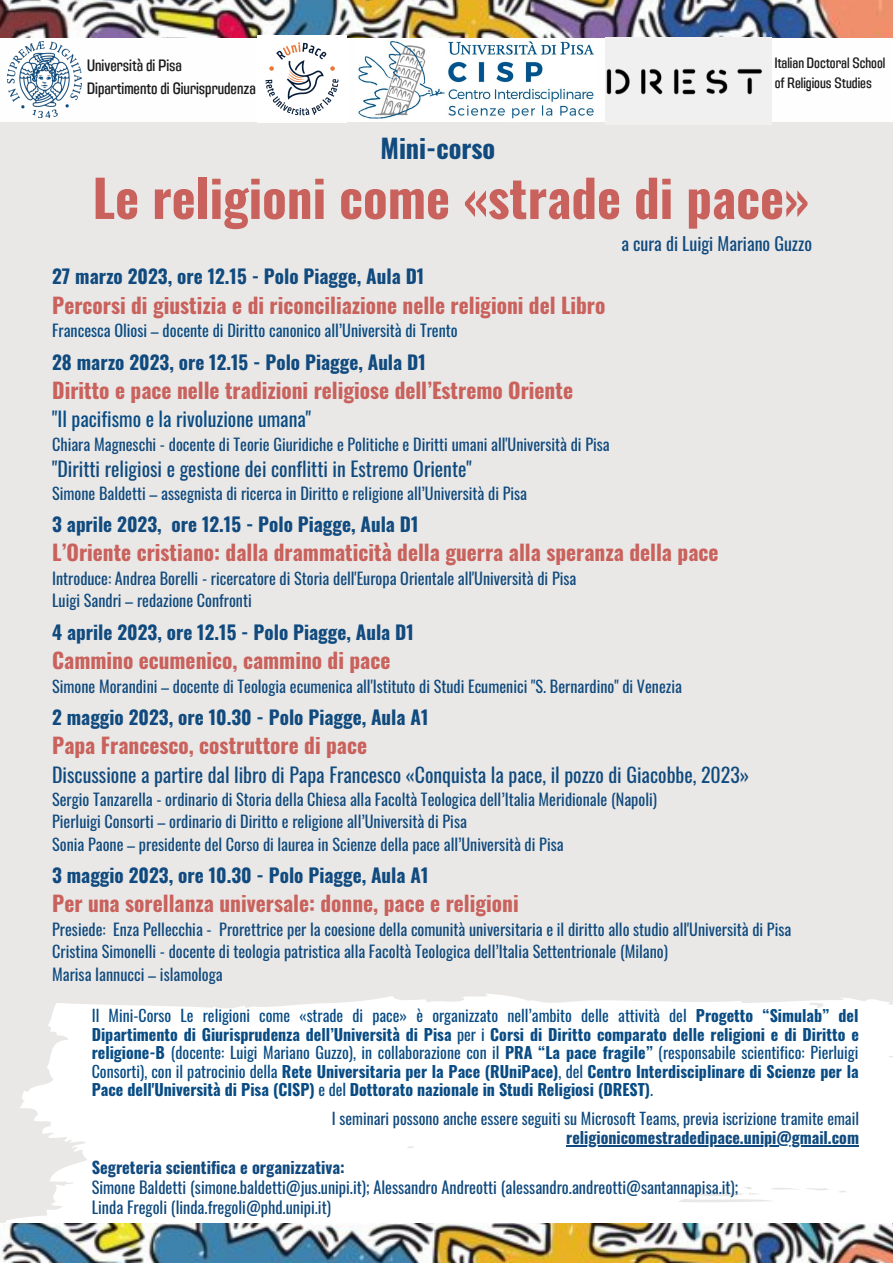
<style>
.page{position:relative;width:893px;height:1263px;background:#fff}
.page>*{position:absolute;margin:0;border:0;box-sizing:border-box;transform-origin:0 0}
.t1{font:700 50.93px "Oswald";color:#c9615c}
.t2{font:700 26.25px "Oswald";color:#104a7e}
.t3{font:700 21.38px "Oswald";color:#c9615c}
.t4{font:19.88px "Oswald";color:#104a7e}
.t5{font:19.88px "Oswald";color:#094c84}
.t6{font:700 19.12px "Oswald";color:#104a7e}
.t7{font:18px "Oswald";color:#104a7e}
.t8{font:16.42px/22.5px "Adirek Sans 500";color:#1b1b1b}
.t9{font:16.35px/20.2px "Oswald";color:#104a7e}
.t10{font:700 16.35px "Oswald";color:#104a7e}
.t11{font:16.2px/22.4px "Oswald";color:#104a7e}
.t12{font:16.2px "Oswald";color:#094c84}
.t13{font:700 15.98px/18.6px "Oswald";color:#094c84;text-align:justify}
.t14{font:15.98px "Oswald";color:#104a7e}
.t15{font:700 15.98px "Oswald";color:#104a7e}
.t16{font:14.92px/20.6px "Adirek Sans 500";color:#1b1b1b}
.s1{font-weight:400}
</style>
<div class="page">
<div style="left:0;top:123px;width:893px;height:1140px;background:#e9e8e6"></div>
<img style="left:8px;top:41px;width:74px;height:76px">
<img style="left:0;top:0;width:893px;height:37px">
<svg style="left:6px;top:994px;width:887px;height:228px;background:#fcfcfc"></svg>
<img style="left:0;top:1223px;width:893px;height:40px">
<hr style="left:566px;top:1145px;width:293px;height:1px;background:#104a7e">
<img style="left:605px;top:37px;width:166px;height:86px">
<img style="left:358px;top:40px;width:236px;height:79px">
<img style="left:258px;top:35px;width:88px;height:81px">
<p class="t8" style="left:87px;top:55px;width:170px">Università di Pisa<br>Dipartimento di Giurisprudenza</p>
<h2 class="t2" style="left:380px;top:127px;width:116px">Mini-corso</h2>
<p class="t16" style="left:774px;top:52px;width:112px">Italian Doctoral School of Religious Studies</p>
<h1 class="t1" style="left:93px;top:158px;width:718px">Le religioni come «strade di pace»</h1>
<p class="t7" style="left:621px;top:230px;width:192px">a cura di Luigi Mariano Guzzo</p>
<p class="t6" style="left:52px;top:261px;width:374px">27 marzo 2023, ore 12.15 - Polo Piagge, Aula D1</p>
<h3 class="t3" style="left:52px;top:288px;width:555px">Percorsi di giustizia e di riconciliazione nelle religioni del Libro</h3>
<p class="t12" style="left:52px;top:318px;width:407px">Francesca Oliosi – docente di Diritto canonico all’Università di Trento</p>
<p class="t6" style="left:52px;top:347px;width:375px">28 marzo 2023, ore 12.15 - Polo Piagge, Aula D1</p>
<h3 class="t3" style="left:52px;top:374px;width:522px">Diritto e pace nelle tradizioni religiose dell’Estremo Oriente</h3>
<p class="t5" style="left:52px;top:404px;width:260px">"Il pacifismo e la rivoluzione umana"</p>
<p class="t11" style="left:52px;top:432px;width:559px">Chiara Magneschi - docente di Teorie Giuridiche e Politiche e Diritti umani all'Università di Pisa</p>
<p class="t4" style="left:52px;top:454px;width:421px">"Diritti religiosi e gestione dei conflitti in Estremo Oriente"</p>
<p class="t11" style="left:52px;top:482px;width:476px">Simone Baldetti – assegnista di ricerca in Diritto e religione all’Università di Pisa</p>
<p class="t6" style="left:52px;top:509px;width:368px">3 aprile 2023, ore 12.15 - Polo Piagge, Aula D1</p>
<h3 class="t3" style="left:52px;top:535px;width:668px">L’Oriente cristiano: dalla drammaticità della guerra alla speranza della pace</h3>
<p class="t11" style="left:52px;top:566px;width:526px">Introduce: Andrea Borelli - ricercatore di Storia dell'Europa Orientale all'Università di Pisa<br>Luigi Sandri – redazione Confronti</p>
<p class="t6" style="left:52px;top:617px;width:363px">4 aprile 2023, ore 12.15 - Polo Piagge, Aula D1</p>
<h3 class="t3" style="left:52px;top:643px;width:340px">Cammino ecumenico, cammino di pace</h3>
<p class="t11" style="left:52px;top:674px;width:631px">Simone Morandini – docente di Teologia ecumenica all'Istituto di Studi Ecumenici "S. Bernardino" di Venezia</p>
<p class="t6" style="left:52px;top:702px;width:378px">2 maggio 2023, ore 10.30 - Polo Piagge, Aula A1</p>
<h3 class="t3" style="left:52px;top:729px;width:316px">Papa Francesco, costruttore di pace</h3>
<p class="t4" style="left:52px;top:759px;width:699px">Discussione a partire dal libro di Papa Francesco «Conquista la pace, il pozzo di Giacobbe, 2023»</p>
<p class="t11" style="left:52px;top:787px;width:606px">Sergio Tanzarella - ordinario di Storia della Chiesa alla Facoltà Teologica dell’Italia Meridionale (Napoli)<br>Pierluigi Consorti – ordinario di Diritto e religione all’Università di Pisa<br>Sonia Paone – presidente del Corso di laurea in Scienze della pace all’Università di Pisa</p>
<p class="t6" style="left:52px;top:860px;width:378px">3 maggio 2023, ore 10.30 - Polo Piagge, Aula A1</p>
<h3 class="t3" style="left:52px;top:887px;width:468px">Per una sorellanza universale: donne, pace e religioni</h3>
<p class="t11" style="left:52px;top:917px;width:741px">Presiede: Enza Pellecchia - Prorettrice per la coesione della comunità universitaria e il diritto allo studio all'Università di Pisa<br>Cristina Simonelli - docente di teologia patristica alla Facoltà Teologica dell’Italia Settentrionale (Milano)<br>Marisa Iannucci – islamologa</p>
<p class="t13" style="left:92px;top:1005px;width:768px"><span class="s1">Il Mini-Corso Le religioni come «strade di pace» è organizzato nell’ambito delle attività del</span> Progetto “Simulab” del Dipartimento di Giurisprudenza dell’Università di Pisa <span class="s1">per i</span> Corsi di Diritto comparato delle religioni e di Diritto e religione-B <span class="s1">(docente: Luigi Mariano Guzzo), in collaborazione con il</span> PRA “La pace fragile” <span class="s1">(responsabile scientifico: Pierluigi Consorti), con il patrocinio della</span> Rete Universitaria per la Pace (RUniPace)<span class="s1">, del</span> Centro Interdisciplinare di Scienze per la Pace dell'Università di Pisa (CISP) <span class="s1">e del</span> Dottorato nazionale in Studi Religiosi (DREST)<span class="s1">.</span></p>
<p class="t14" style="left:332px;top:1105px;width:528px">I seminari possono anche essere seguiti su Microsoft Teams, previa iscrizione tramite email</p>
<p class="t15" style="left:566px;top:1125px;width:294px">religionicomestradedipace.unipi@gmail.com</p>
<p class="t10" style="left:92px;top:1154px;width:254px">Segreteria scientifica e organizzativa:</p>
<p class="t9" style="left:92px;top:1176px;width:648px">Simone Baldetti (simone.baldetti@jus.unipi.it); Alessandro Andreotti (alessandro.andreotti@santannapisa.it);<br>Linda Fregoli (linda.fregoli@phd.unipi.it)</p>
</div>
